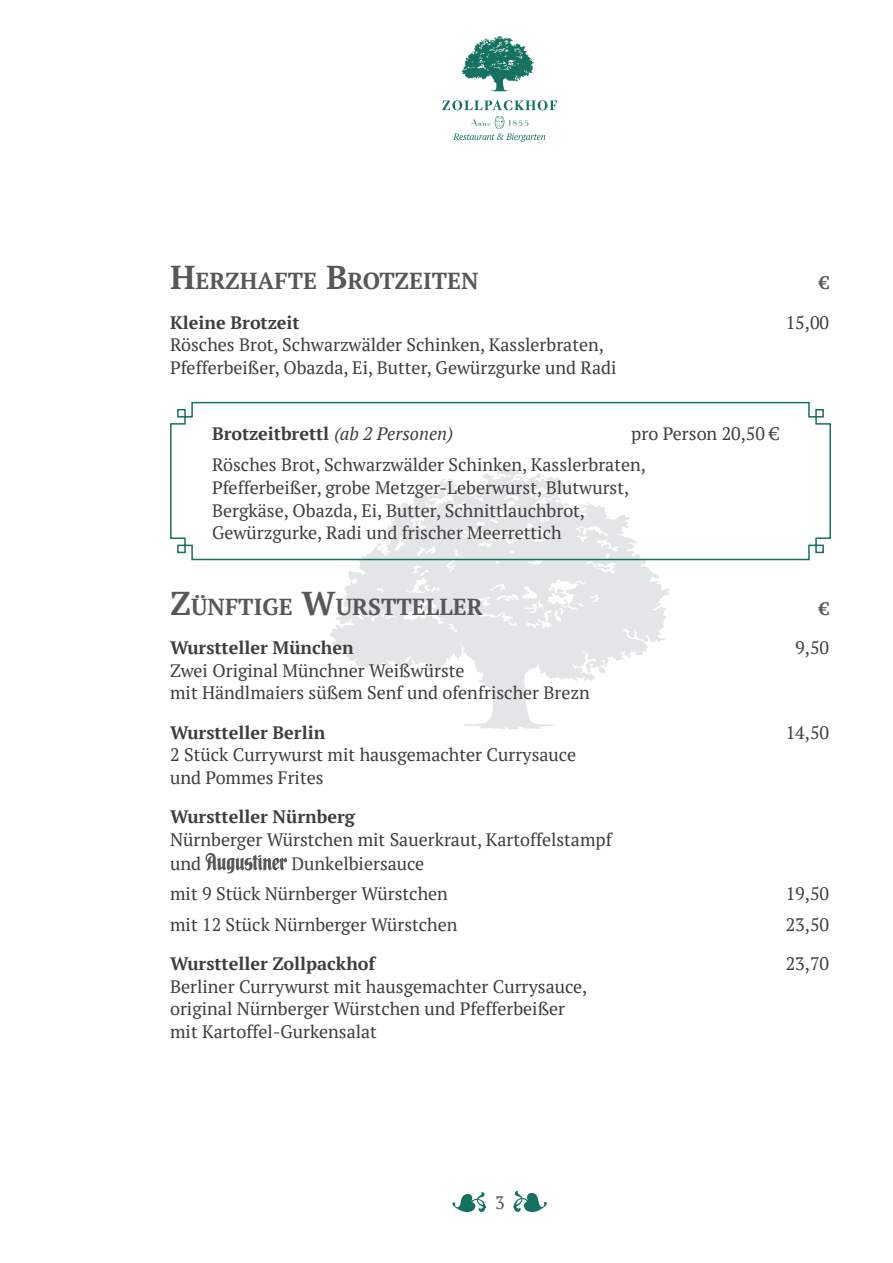
<style>
.page{position:relative;width:893px;height:1263px;background:#fff}
.page>*{position:absolute;margin:0;border:0;box-sizing:border-box;transform-origin:0 0}
.Fließtext_Tabelle{font:700 23.1px "PT Serif";color:#57585a}
.Fließtext_Tabelle-2{font:18px/22.5px "PT Serif";color:#3e3e3f}
.Fließtext_Tabelle-3{font:700 18px "PT Serif";color:#3e3e3f}
.Fließtext_Tabelle-4{font:700 18px "PT Serif";color:#57585a}
.t1{font:18px "PT Serif";color:#57585a}
.s1{font-size:33px}
.s2{font-weight:400;font-style:italic}
.s3{font-weight:700}
</style>
<div class="page">
<svg style="left:452px;top:1192px;width:34px;height:20px"></svg>
<svg style="left:513px;top:1191px;width:34px;height:21px"></svg>
<svg style="left:442px;top:100px;width:115px;height:10px"></svg>
<svg style="left:462px;top:36px;width:72px;height:56px"></svg>
<svg style="left:453px;top:116px;width:92px;height:26px"></svg>
<svg style="left:329px;top:561px;width:341px;height:168px;fill:#e4e5e7"></svg>
<svg style="left:205px;top:853px;width:82px;height:20px"></svg>
<svg style="left:170px;top:401px;width:661px;height:160px"></svg>
<p class="Fließtext_Tabelle" style="left:170px;top:266px;width:310px"><span class="s1">H</span>ERZHAFTE <span class="s1">B</span>ROTZEITEN</p>
<p class="Fließtext_Tabelle-4" style="left:819px;top:271px;width:12px">€</p>
<p class="Fließtext_Tabelle-3" style="left:170px;top:310px;width:131px">Kleine Brotzeit</p>
<p class="Fließtext_Tabelle-2" style="left:786px;top:311px;width:45px">15,00</p>
<p class="Fließtext_Tabelle-2" style="left:170px;top:334px;width:448px">Rösches Brot, Schwarzwälder Schinken, Kasslerbraten,<br>Pfefferbeißer, Obazda, Ei, Butter, Gewürzgurke und Radi</p>
<p class="Fließtext_Tabelle-3" style="left:212px;top:422px;width:243px">Brotzeitbrettl <span class="s2">(ab 2 Personen)</span></p>
<p class="Fließtext_Tabelle-2" style="left:631px;top:423px;width:149px">pro Person 20,50 €</p>
<p class="Fließtext_Tabelle-2" style="left:212px;top:454px;width:435px">Rösches Brot, Schwarzwälder Schinken, Kasslerbraten, Pfefferbeißer, grobe Metzger-Leberwurst, Blutwurst, Bergkäse, Obazda, Ei, Butter, Schnittlauchbrot, Gewürzgurke, Radi und frischer Meerrettich</p>
<p class="Fließtext_Tabelle" style="left:170px;top:591px;width:314px"><span class="s1">Z</span>ÜNFTIGE <span class="s1">W</span>URSTTELLER</p>
<p class="Fließtext_Tabelle-4" style="left:819px;top:596px;width:12px">€</p>
<p class="Fließtext_Tabelle-3" style="left:170px;top:635px;width:185px">Wurstteller München</p>
<p class="Fließtext_Tabelle-2" style="left:795px;top:636px;width:35px">9,50</p>
<p class="Fließtext_Tabelle-2" style="left:170px;top:659px;width:421px">Zwei Original Münchner Weißwürste<br>mit Händlmaiers süßem Senf und ofenfrischer Brezn</p>
<p class="Fließtext_Tabelle-3" style="left:170px;top:720px;width:157px">Wurstteller Berlin</p>
<p class="Fließtext_Tabelle-2" style="left:786px;top:721px;width:45px">14,50</p>
<p class="Fließtext_Tabelle-2" style="left:170px;top:743px;width:407px">2 Stück Currywurst mit hausgemachter Currysauce und Pommes Frites</p>
<p class="Fließtext_Tabelle-2" style="left:170px;top:805px;width:443px"><span class="s3">Wurstteller Nürnberg<br></span>Nürnberger Würstchen mit Sauerkraut, Kartoffelstampf</p>
<p class="Fließtext_Tabelle-2" style="left:170px;top:852px;width:33px">und</p>
<p class="Fließtext_Tabelle-2" style="left:291px;top:852px;width:134px">Dunkelbiersauce</p>
<p class="Fließtext_Tabelle-2" style="left:170px;top:882px;width:279px">mit 9 Stück Nürnberger Würstchen</p>
<p class="Fließtext_Tabelle-2" style="left:786px;top:882px;width:45px">19,50</p>
<p class="Fließtext_Tabelle-2" style="left:170px;top:913px;width:289px">mit 12 Stück Nürnberger Würstchen</p>
<p class="Fließtext_Tabelle-2" style="left:786px;top:913px;width:45px">23,50</p>
<p class="Fließtext_Tabelle-3" style="left:170px;top:952px;width:207px">Wurstteller Zollpackhof</p>
<p class="Fließtext_Tabelle-2" style="left:786px;top:952px;width:45px">23,70</p>
<p class="Fließtext_Tabelle-2" style="left:170px;top:975px;width:419px">Berliner Currywurst mit hausgemachter Currysauce, original Nürnberger Würstchen und Pfefferbeißer mit Kartoffel-Gurkensalat</p>
<p class="t1" style="left:495px;top:1191px;width:11px">3</p>
</div>
